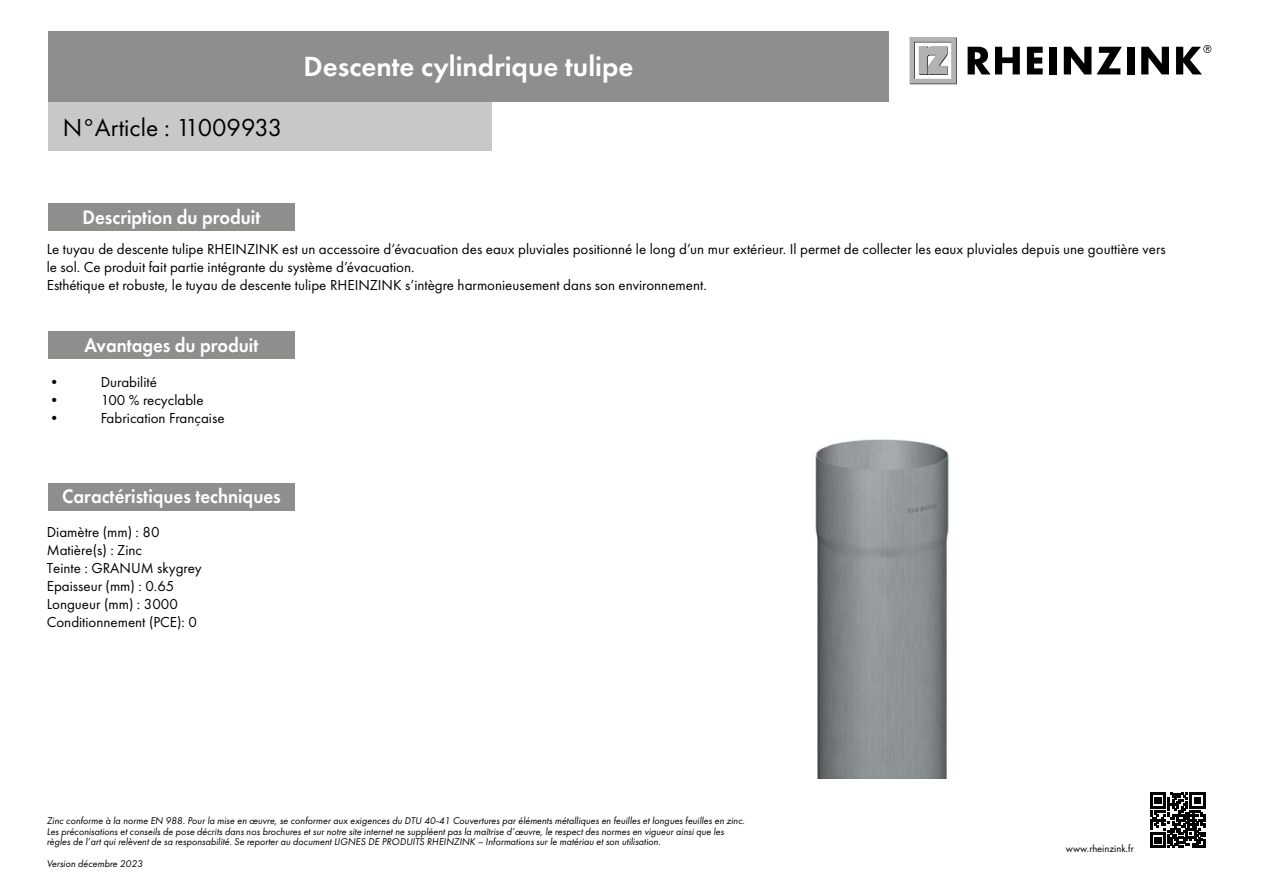
<style>
.page{position:relative;width:1263px;height:893px;background:#fff}
.page>*{position:absolute;margin:0;border:0;box-sizing:border-box;transform-origin:0 0}
.t1{font:25.5px "RZ Futura Demi";color:#fff}
.t2{font:25.5px "Futura PT";color:#000}
.t3{font:800 18px "RZ Futura";color:#fff}
.t4{font:15px/18px "Futura PT";color:#000}
.t5{font:10.5px "Futura PT";color:#000}
.t6{font:italic 9px/10.8px "RZ Futura";color:#000}
</style>
<div class="page">
<svg style="left:967px;top:47px;width:53px;height:27px"></svg>
<svg style="left:1027px;top:47px;width:16px;height:27px"></svg>
<div style="left:1049px;top:47px;width:8px;height:27px;background:#000"></div>
<svg style="left:1064px;top:47px;width:27px;height:27px"></svg>
<svg style="left:1097px;top:47px;width:25px;height:27px"></svg>
<div style="left:1127px;top:47px;width:7px;height:27px;background:#000"></div>
<svg style="left:1141px;top:47px;width:28px;height:27px"></svg>
<svg style="left:1176px;top:45px;width:35px;height:29px"></svg>
<svg style="left:909px;top:37px;width:48px;height:47px"></svg>
<div style="left:48px;top:31px;width:841px;height:71px;background:#8e8e8d"></div>
<div style="left:48px;top:331px;width:247px;height:28px;background:#8e8e8d"></div>
<img style="left:815px;top:439px;width:134px;height:339px">
<svg style="left:1150px;top:793px;width:55px;height:55px"></svg>
<div style="left:48px;top:204px;width:247px;height:27px;background:#8e8e8d"></div>
<div style="left:48px;top:483px;width:247px;height:27px;background:#8e8e8d"></div>
<div style="left:48px;top:102px;width:443px;height:49px;background:#c8c8c8"></div>
<h1 class="t2" style="left:63px;top:113px;width:221px">N°Article : 11009933</h1>
<h1 class="t1" style="left:303px;top:51px;width:332px">Descente cylindrique tulipe</h1>
<p class="t3" style="left:83px;top:207px;width:179px">Description du produit</p>
<p class="t4" style="left:47px;top:240px;width:1120px">Le tuyau de descente tulipe RHEINZINK est un accessoire d’évacuation des eaux pluviales positionné le long d’un mur extérieur. Il permet de collecter les eaux pluviales depuis une gouttière vers le sol. Ce produit fait partie intégrante du système d’évacuation.<br>Esthétique et robuste, le tuyau de descente tulipe RHEINZINK s’intègre harmonieusement dans son environnement.</p>
<p class="t3" style="left:84px;top:334px;width:176px">Avantages du produit</p>
<p class="t4" style="left:47px;top:373px;width:16px">•</p>
<p class="t4" style="left:101px;top:373px;width:58px">Durabilité</p>
<p class="t4" style="left:47px;top:391px;width:16px">•</p>
<p class="t4" style="left:101px;top:391px;width:104px">100 % recyclable</p>
<p class="t4" style="left:47px;top:409px;width:16px">•</p>
<p class="t4" style="left:101px;top:409px;width:125px">Fabrication Française</p>
<p class="t3" style="left:62px;top:486px;width:220px">Caractéristiques techniques</p>
<p class="t4" style="left:47px;top:522px;width:157px">Diamètre (mm) : 80<br>Matière(s) : Zinc<br>Teinte : GRANUM skygrey<br>Epaisseur (mm) : 0.65<br>Longueur (mm) : 3000<br>Conditionnement (PCE): 0</p>
<p class="t6" style="left:47px;top:815px;width:699px">Zinc conforme à la norme EN 988. Pour la mise en œuvre, se conformer aux exigences du DTU 40-41 Couvertures par éléments métalliques en feuilles et longues feuilles en zinc.<br>Les préconisations et conseils de pose décrits dans nos brochures et sur notre site internet ne suppléent pas la maîtrise d’œuvre, le respect des normes en vigueur ainsi que les règles de l’art qui relèvent de sa responsabilité. Se reporter au document LIGNES DE PRODUITS RHEINZINK – Informations sur le matériau et son utilisation.</p>
<p class="t6" style="left:47px;top:859px;width:98px">Version décembre 2023</p>
<p class="t5" style="left:1066px;top:842px;width:69px">www.rheinzink.fr</p>
</div>
